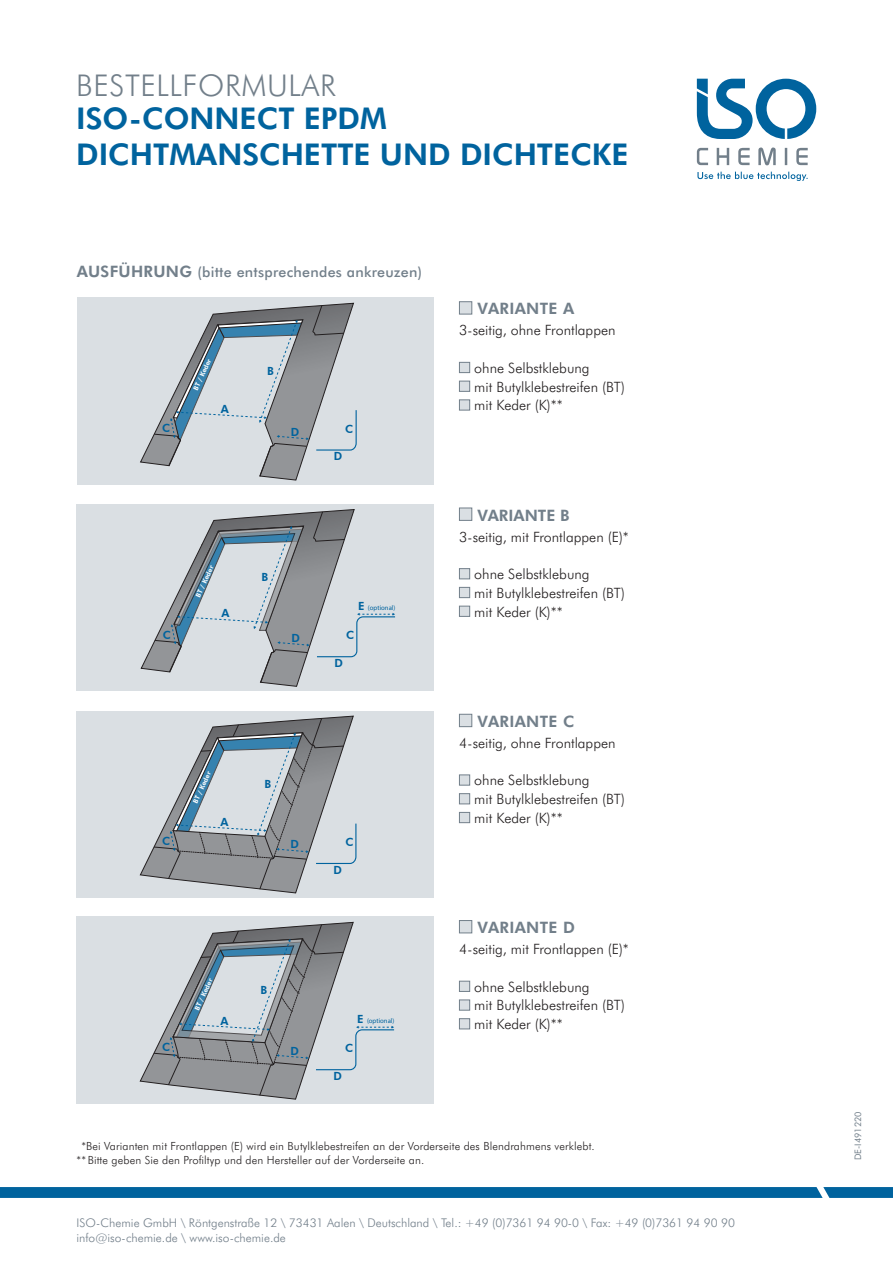
<style>
.page{position:relative;width:893px;height:1263px;background:#fff}
.page>*{position:absolute;margin:0;border:0;box-sizing:border-box;transform-origin:0 0}
.t1{font:800 30px/36px "Futura BT";color:#00639e}
.t2{font:300 30px "Futura BT";letter-spacing:.02em;color:#727f8a}
.t3{font:800 15.75px "Futura BT";letter-spacing:.02em;color:#727f8a}
.t4{font:800 15.75px "Futura BT";color:#727f8a}
.t5{font:300 14.25px/18.8px "Futura BT";color:#231f20}
.t6{font:500 14.25px "Futura BT";letter-spacing:.02em;color:#727f8a}
.t7{font:300 12px/15px "Futura BT";color:#727f8a}
.t8{font:300 11.25px/13.5px "Futura BT";letter-spacing:.01em;color:#231f20}
.t9{font:800 11.25px "Futura BT";color:#00639e}
.t10{font:9px "Futura BT";color:#727f8a}
.t11{font:800 6.75px "Futura BT";color:#fff}
.t12{font:6.75px "Myriad Pro";color:#00639e}
.s1{font-weight:800;font-size:15.75px}
.s2{font-family:"Futura BT";font-weight:800;font-size:11.25px}
</style>
<div class="page">
<div style="left:77px;top:504px;width:357px;height:187px;background:#dadfe3"></div>
<svg style="left:140px;top:509px;width:256px;height:178px"></svg>
<div style="left:77px;top:297px;width:357px;height:188px;background:#dadfe3"></div>
<svg style="left:140px;top:303px;width:217px;height:178px"></svg>
<div style="left:77px;top:711px;width:357px;height:187px;background:#dadfe3"></div>
<svg style="left:139px;top:715px;width:218px;height:179px"></svg>
<div style="left:77px;top:917px;width:357px;height:187px;background:#dadfe3"></div>
<svg style="left:139px;top:921px;width:256px;height:179px"></svg>
<div style="left:459px;top:301px;width:13px;height:13px;background:#dadfe3;border:1px solid #727f8a"></div>
<div style="left:459px;top:714px;width:13px;height:13px;background:#dadfe3;border:1px solid #727f8a"></div>
<div style="left:459px;top:920px;width:13px;height:13px;background:#dadfe3;border:1px solid #727f8a"></div>
<div style="left:459px;top:508px;width:13px;height:12px;background:#dadfe3;border:1px solid #727f8a"></div>
<div style="left:459px;top:568px;width:11px;height:11px;background:#dadfe3;border:1px solid #727f8a"></div>
<div style="left:459px;top:587px;width:11px;height:11px;background:#dadfe3;border:1px solid #727f8a"></div>
<div style="left:459px;top:606px;width:11px;height:10px;background:#dadfe3;border:1px solid #727f8a"></div>
<div style="left:459px;top:981px;width:11px;height:11px;background:#dadfe3;border:1px solid #727f8a"></div>
<div style="left:459px;top:1000px;width:11px;height:10px;background:#dadfe3;border:1px solid #727f8a"></div>
<div style="left:459px;top:1018px;width:11px;height:11px;background:#dadfe3;border:1px solid #727f8a"></div>
<div style="left:459px;top:362px;width:11px;height:11px;background:#dadfe3;border:1px solid #727f8a"></div>
<div style="left:459px;top:381px;width:11px;height:11px;background:#dadfe3;border:1px solid #727f8a"></div>
<div style="left:459px;top:400px;width:11px;height:10px;background:#dadfe3;border:1px solid #727f8a"></div>
<div style="left:459px;top:775px;width:11px;height:10px;background:#dadfe3;border:1px solid #727f8a"></div>
<div style="left:459px;top:793px;width:11px;height:11px;background:#dadfe3;border:1px solid #727f8a"></div>
<div style="left:459px;top:812px;width:11px;height:11px;background:#dadfe3;border:1px solid #727f8a"></div>
<svg style="left:0;top:1187px;width:893px;height:11px;background:#04659f"></svg>
<svg style="left:697px;top:148px;width:111px;height:17px"></svg>
<svg style="left:697px;top:172px;width:111px;height:9px"></svg>
<svg style="left:697px;top:79px;width:119px;height:60px"></svg>
<h1 class="t2" style="left:76px;top:67px;width:261px">BESTELLFORMULAR</h1>
<h1 class="t1" style="left:76px;top:100px;width:554px">ISO-CONNECT EPDM<br>DICHTMANSCHETTE UND DICHTECKE</h1>
<p class="t6" style="left:77px;top:263px;width:347px"><span class="s1">AUSFÜHRUNG</span> (bitte entsprechendes ankreuzen)</p>
<p class="t9" style="left:162px;top:421px;width:10px">C</p>
<p class="t11" style="left:192px;top:388px;width:35px;rotate:-66deg">BT / Keder</p>
<p class="t9" style="left:221px;top:402px;width:10px">A</p>
<p class="t9" style="left:267px;top:364px;width:8px">B</p>
<p class="t9" style="left:291px;top:425px;width:10px">D</p>
<p class="t9" style="left:345px;top:422px;width:10px">C</p>
<p class="t9" style="left:334px;top:450px;width:10px">D</p>
<p class="t11" style="left:194px;top:595px;width:35px;rotate:-66deg">BT / Keder</p>
<p class="t9" style="left:221px;top:606px;width:10px">A</p>
<p class="t9" style="left:261px;top:570px;width:8px">B</p>
<p class="t9" style="left:163px;top:628px;width:10px">C</p>
<p class="t9" style="left:292px;top:631px;width:10px">D</p>
<p class="t12" style="left:358px;top:604px;width:39px"><span class="s2">E</span> (optional)</p>
<p class="t9" style="left:346px;top:628px;width:10px">C</p>
<p class="t9" style="left:335px;top:656px;width:10px">D</p>
<p class="t11" style="left:192px;top:801px;width:35px;rotate:-66deg">BT / Keder</p>
<p class="t9" style="left:220px;top:815px;width:10px">A</p>
<p class="t9" style="left:265px;top:778px;width:8px">B</p>
<p class="t9" style="left:162px;top:834px;width:10px">C</p>
<p class="t9" style="left:291px;top:838px;width:10px">D</p>
<p class="t9" style="left:346px;top:835px;width:10px">C</p>
<p class="t9" style="left:334px;top:863px;width:10px">D</p>
<p class="t11" style="left:193px;top:1008px;width:35px;rotate:-66deg">BT / Keder</p>
<p class="t9" style="left:220px;top:1014px;width:10px">A</p>
<p class="t9" style="left:261px;top:983px;width:8px">B</p>
<p class="t9" style="left:162px;top:1041px;width:10px">C</p>
<p class="t9" style="left:291px;top:1044px;width:10px">D</p>
<p class="t12" style="left:357px;top:1016px;width:39px"><span class="s2">E</span> (optional)</p>
<p class="t9" style="left:345px;top:1041px;width:10px">C</p>
<p class="t9" style="left:334px;top:1069px;width:10px">D</p>
<p class="t3" style="left:477px;top:299px;width:98px">VARIANTE A</p>
<p class="t5" style="left:459px;top:321px;width:158px">3-seitig, ohne Frontlappen</p>
<p class="t5" style="left:474px;top:358px;width:152px">ohne Selbstklebung<br>mit Butylklebestreifen (BT) mit Keder (K)**</p>
<p class="t4" style="left:477px;top:505px;width:94px">VARIANTE B</p>
<p class="t5" style="left:459px;top:527px;width:171px">3-seitig, mit Frontlappen (E)*</p>
<p class="t5" style="left:474px;top:564px;width:152px">ohne Selbstklebung<br>mit Butylklebestreifen (BT) mit Keder (K)**</p>
<p class="t3" style="left:477px;top:712px;width:98px">VARIANTE C</p>
<p class="t5" style="left:459px;top:733px;width:158px">4-seitig, ohne Frontlappen</p>
<p class="t5" style="left:474px;top:771px;width:152px">ohne Selbstklebung<br>mit Butylklebestreifen (BT) mit Keder (K)**</p>
<p class="t3" style="left:477px;top:918px;width:99px">VARIANTE D</p>
<p class="t5" style="left:459px;top:939px;width:171px">4-seitig, mit Frontlappen (E)*</p>
<p class="t5" style="left:474px;top:977px;width:152px">ohne Selbstklebung<br>mit Butylklebestreifen (BT) mit Keder (K)**</p>
<p class="t8" style="left:77px;top:1139px;width:520px;text-indent:5px">*Bei Varianten mit Frontlappen (E) wird ein Butylklebestreifen an der Vorderseite des Blendrahmens verklebt. ** Bitte geben Sie den Profiltyp und den Hersteller auf der Vorderseite an.</p>
<p class="t7" style="left:77px;top:1215px;width:660px">ISO-Chemie GmbH \ Röntgenstraße 12 \ 73431 Aalen \ Deutschland \ Tel.: +49 (0)7361 94 90-0 \ Fax: +49 (0)7361 94 90 90 info@iso-chemie.de \ www.iso-chemie.de</p>
<p class="t10" style="left:852px;top:1160px;width:50px;rotate:-90deg">DE-I491220</p>
</div>
